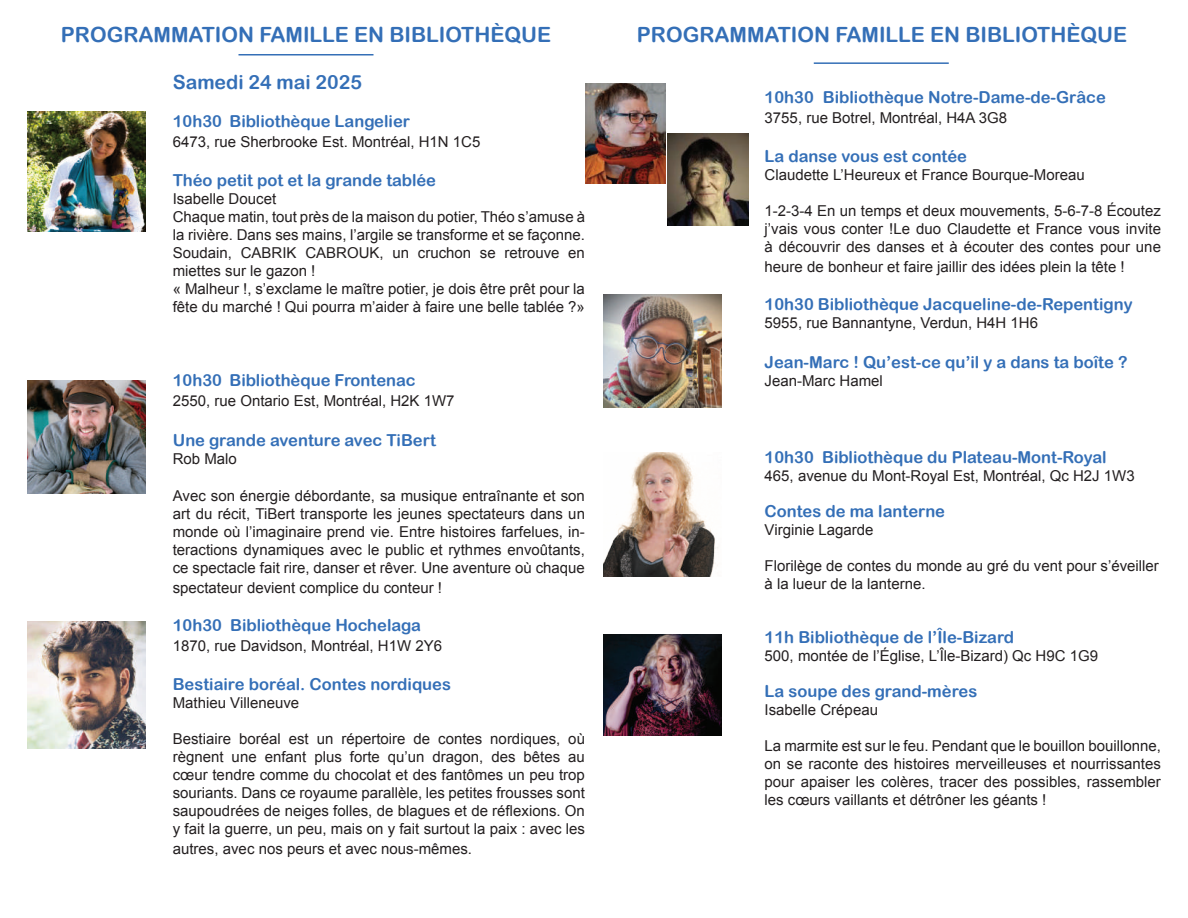
<style>
.page{position:relative;width:1188px;height:918px;background:#fff}
.page>*{position:absolute;margin:0;border:0;box-sizing:border-box;transform-origin:0 0}
.t1{font:21px "Arial Rounded MT Bold";color:#346fb7}
.t2{font:19.5px "Arial Rounded MT Bold";color:#346fb7}
.t3{font:16.5px "Arial Rounded MT Bold";color:#346fb7}
.t4{font:15px/18px "Arial";color:#231f20;text-align:justify}
</style>
<div class="page">
<hr style="left:814px;top:62px;width:135px;height:2px;background:#346fb7">
<hr style="left:238px;top:54px;width:136px;height:2px;background:#346fb7">
<img style="left:27px;top:111px;width:119px;height:121px">
<img style="left:27px;top:380px;width:119px;height:113px">
<img style="left:27px;top:621px;width:119px;height:128px">
<img style="left:603px;top:295px;width:119px;height:112px">
<img style="left:603px;top:452px;width:115px;height:124px">
<img style="left:603px;top:634px;width:119px;height:101px">
<img style="left:667px;top:134px;width:81px;height:91px">
<img style="left:585px;top:84px;width:81px;height:100px">
<h1 class="t1" style="left:61px;top:22px;width:492px">PROGRAMMATION FAMILLE EN BIBLIOTHÈQUE</h1>
<h2 class="t2" style="left:173px;top:71px;width:191px">Samedi 24 mai 2025</h2>
<p class="t3" style="left:173px;top:111px;width:239px">10h30 Bibliothèque Langelier</p>
<p class="t4" style="left:173px;top:133px;width:309px">6473, rue Sherbrooke Est. Montréal, H1N 1C5</p>
<p class="t3" style="left:173px;top:171px;width:265px">Théo petit pot et la grande tablée</p>
<p class="t4" style="left:173px;top:190px;width:414px;text-align:left">Isabelle Doucet<br>Chaque matin, tout près de la maison du potier, Théo s’amuse à la rivière. Dans ses mains, l’argile se transforme et se façonne.<br>Soudain, CABRIK CABROUK, un cruchon se retrouve en miettes sur le gazon !<br>« Malheur !, s’exclame le maître potier, je dois être prêt pour la fête du marché ! Qui pourra m’aider à faire une belle tablée ?»</p>
<p class="t3" style="left:173px;top:371px;width:244px">10h30 Bibliothèque Frontenac</p>
<p class="t4" style="left:173px;top:392px;width:283px">2550, rue Ontario Est, Montréal, H2K 1W7</p>
<p class="t3" style="left:173px;top:430px;width:265px">Une grande aventure avec TiBert</p>
<p class="t4" style="left:173px;top:449px;width:66px">Rob Malo</p>
<p class="t4" style="left:173px;top:487px;width:414px">Avec son énergie débordante, sa musique entraînante et son art du récit, TiBert transporte les jeunes spectateurs dans un monde où l’imaginaire prend vie. Entre histoires farfelues, in&shy;teractions dynamiques avec le public et rythmes envoûtants, ce spectacle fait rire, danser et rêver. Une aventure où chaque</p>
<p class="t4" style="left:173px;top:579px;width:271px">spectateur devient complice du conteur !</p>
<p class="t3" style="left:173px;top:615px;width:250px">10h30 Bibliothèque Hochelaga</p>
<p class="t4" style="left:173px;top:637px;width:271px">1870, rue Davidson, Montréal, H1W 2Y6</p>
<p class="t3" style="left:173px;top:675px;width:280px">Bestiaire boréal. Contes nordiques</p>
<p class="t4" style="left:173px;top:694px;width:128px">Mathieu Villeneuve</p>
<p class="t4" style="left:173px;top:730px;width:414px">Bestiaire boréal est un répertoire de contes nordiques, où règnent une enfant plus forte qu’un dragon, des bêtes au cœur tendre comme du chocolat et des fantômes un peu trop souriants. Dans ce royaume parallèle, les petites frousses sont saupoudrées de neiges folles, de blagues et de réflexions. On y fait la guerre, un peu, mais on y fait surtout la paix : avec les</p>
<p class="t4" style="left:173px;top:840px;width:301px">autres, avec nos peurs et avec nous-mêmes.</p>
<h1 class="t1" style="left:637px;top:22px;width:492px">PROGRAMMATION FAMILLE EN BIBLIOTHÈQUE</h1>
<p class="t3" style="left:765px;top:87px;width:343px">10h30 Bibliothèque Notre-Dame-de-Grâce</p>
<p class="t4" style="left:765px;top:109px;width:244px">3755, rue Botrel, Montréal, H4A 3G8</p>
<p class="t3" style="left:765px;top:147px;width:204px">La danse vous est contée</p>
<p class="t4" style="left:765px;top:166px;width:322px">Claudette L’Heureux et France Bourque-Moreau</p>
<p class="t4" style="left:765px;top:202px;width:398px">1-2-3-4 En un temps et deux mouvements, 5-6-7-8 Écoutez j’vais vous conter !Le duo Claudette et France vous invite à découvrir des danses et à écouter des contes pour une</p>
<p class="t4" style="left:765px;top:258px;width:362px">heure de bonheur et faire jaillir des idées plein la tête !</p>
<p class="t3" style="left:765px;top:294px;width:370px">10h30 Bibliothèque Jacqueline-de-Repentigny</p>
<p class="t4" style="left:765px;top:314px;width:275px">5955, rue Bannantyne, Verdun, H4H 1H6</p>
<p class="t3" style="left:765px;top:352px;width:364px">Jean-Marc ! Qu’est-ce qu’il y a dans ta boîte ?</p>
<p class="t4" style="left:765px;top:372px;width:120px">Jean-Marc Hamel</p>
<p class="t3" style="left:765px;top:447px;width:344px">10h30 Bibliothèque du Plateau-Mont-Royal</p>
<p class="t4" style="left:765px;top:467px;width:372px">465, avenue du Mont-Royal Est, Montréal, Qc H2J 1W3</p>
<p class="t3" style="left:765px;top:501px;width:182px">Contes de ma lanterne</p>
<p class="t4" style="left:765px;top:521px;width:110px">Virginie Lagarde</p>
<p class="t4" style="left:765px;top:557px;width:396px">Florilège de contes du monde au gré du vent pour s’éveiller à la lueur de la lanterne.</p>
<p class="t3" style="left:765px;top:627px;width:251px">11h Bibliothèque de l’Île-Bizard</p>
<p class="t4" style="left:765px;top:647px;width:335px">500, montée de l’Église, L’Île-Bizard) Qc H9C 1G9</p>
<p class="t3" style="left:765px;top:681px;width:214px">La soupe des grand-mères</p>
<p class="t4" style="left:765px;top:701px;width:115px">Isabelle Crépeau</p>
<p class="t4" style="left:765px;top:737px;width:398px">La marmite est sur le feu. Pendant que le bouillon bouillonne, on se raconte des histoires merveilleuses et nourrissantes pour apaiser les colères, tracer des possibles, rassembler les cœurs vaillants et détrôner les géants !</p>
</div>
